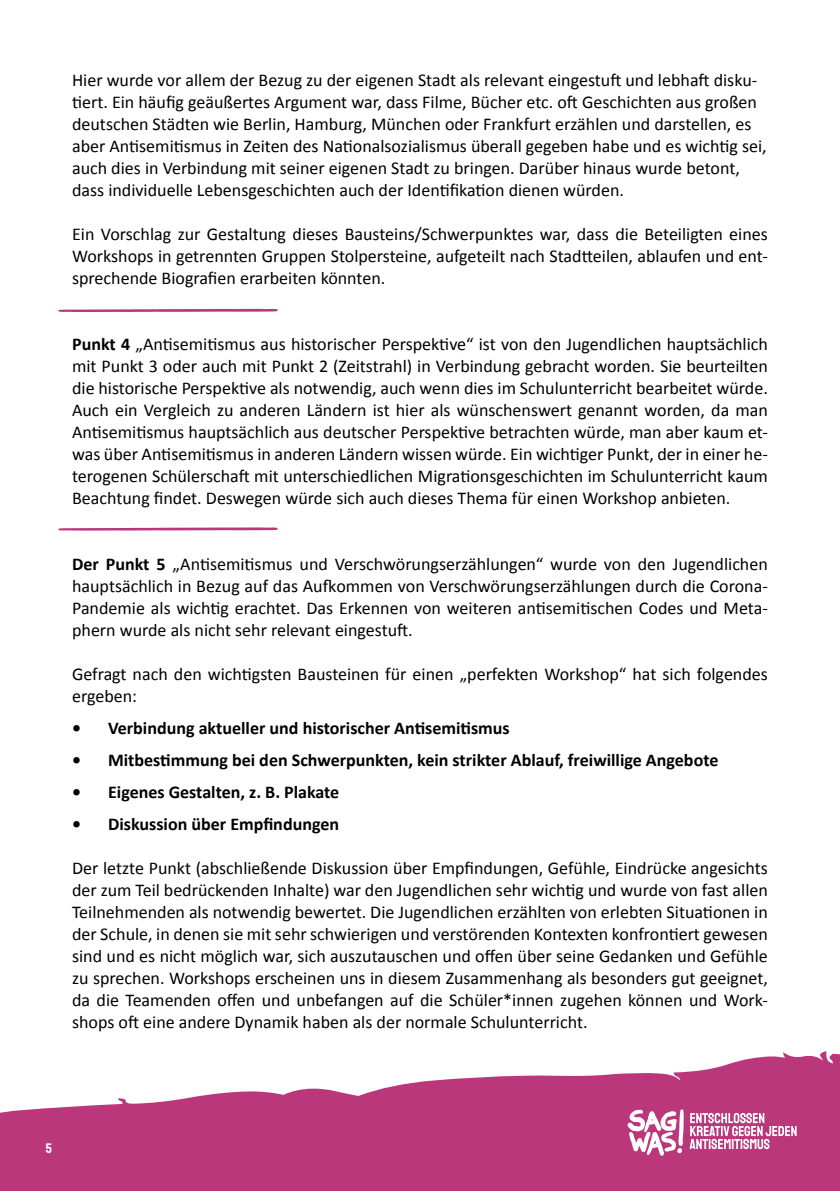
<style>
.page{position:relative;width:840px;height:1191px;background:#fff}
.page>*{position:absolute;margin:0;border:0;box-sizing:border-box;transform-origin:0 0}
.t1{font:18px/22px "Calibri";color:#000;text-align:justify}
.t2{font:700 18px "Calibri";color:#000}
.t3{font:14px "Staatliches";color:#fff}
.s1{font-weight:700}
</style>
<div class="page">
<svg style="left:0;top:1051px;width:839px;height:140px;fill:#bb377b"></svg>
<svg style="left:627px;top:1109px;width:56px;height:46px"></svg>
<svg style="left:689px;top:1113px;width:107px;height:36px"></svg>
<svg style="left:58px;top:309px;width:221px;height:3px"></svg>
<svg style="left:58px;top:527px;width:221px;height:3px"></svg>
<p class="t1" style="left:72px;top:68px;width:695px;text-align:left">Hier wurde vor allem der Bezug zu der eigenen Stadt als relevant eingestuft und lebhaft disku&shy;tiert. Ein häufig geäußertes Argument war, dass Filme, Bücher etc. oft Geschichten aus großen deutschen Städten wie Berlin, Hamburg, München oder Frankfurt erzählen und darstellen, es aber Antisemitismus in Zeiten des Nationalsozialismus überall gegeben habe und es wichtig sei, auch dies in Verbindung mit seiner eigenen Stadt zu bringen. Darüber hinaus wurde betont, dass individuelle Lebensgeschichten auch der Identifikation dienen würden.</p>
<p class="t1" style="left:72px;top:222px;width:697px">Ein Vorschlag zur Gestaltung dieses Bausteins/Schwerpunktes war, dass die Beteiligten eines Workshops in getrennten Gruppen Stolpersteine, aufgeteilt nach Stadtteilen, ablaufen und ent&shy;sprechende Biografien erarbeiten könnten.</p>
<p class="t1" style="left:72px;top:332px;width:697px"><span class="s1">Punkt 4</span> „Antisemitismus aus historischer Perspektive“ ist von den Jugendlichen hauptsächlich mit Punkt 3 oder auch mit Punkt 2 (Zeitstrahl) in Verbindung gebracht worden. Sie beurteilten die historische Perspektive als notwendig, auch wenn dies im Schulunterricht bearbeitet würde.<br>Auch ein Vergleich zu anderen Ländern ist hier als wünschenswert genannt worden, da man Antisemitismus hauptsächlich aus deutscher Perspektive betrachten würde, man aber kaum et&shy;was über Antisemitismus in anderen Ländern wissen würde. Ein wichtiger Punkt, der in einer he&shy;terogenen Schülerschaft mit unterschiedlichen Migrationsgeschichten im Schulunterricht kaum Beachtung findet. Deswegen würde sich auch dieses Thema für einen Workshop anbieten.</p>
<p class="t1" style="left:72px;top:552px;width:697px"><span class="s1">Der Punkt 5</span> „Antisemitismus und Verschwörungserzählungen“ wurde von den Jugendlichen hauptsächlich in Bezug auf das Aufkommen von Verschwörungserzählungen durch die Corona-Pandemie als wichtig erachtet. Das Erkennen von weiteren antisemitischen Codes und Meta&shy;phern wurde als nicht sehr relevant eingestuft.</p>
<p class="t1" style="left:72px;top:662px;width:697px">Gefragt nach den wichtigsten Bausteinen für einen „perfekten Workshop“ hat sich folgendes ergeben:</p>
<p class="t2" style="left:72px;top:715px;width:439px">• Verbindung aktueller und historischer Antisemitismus</p>
<p class="t2" style="left:72px;top:747px;width:647px">• Mitbestimmung bei den Schwerpunkten, kein strikter Ablauf, freiwillige Angebote</p>
<p class="t2" style="left:72px;top:779px;width:269px">• Eigenes Gestalten, z. B. Plakate</p>
<p class="t2" style="left:72px;top:811px;width:268px">• Diskussion über Empfindungen</p>
<p class="t1" style="left:72px;top:856px;width:697px">Der letzte Punkt (abschließende Diskussion über Empfindungen, Gefühle, Eindrücke angesichts der zum Teil bedrückenden Inhalte) war den Jugendlichen sehr wichtig und wurde von fast allen Teilnehmenden als notwendig bewertet. Die Jugendlichen erzählten von erlebten Situationen in der Schule, in denen sie mit sehr schwierigen und verstörenden Kontexten konfrontiert gewesen sind und es nicht möglich war, sich auszutauschen und offen über seine Gedanken und Gefühle zu sprechen. Workshops erscheinen uns in diesem Zusammenhang als besonders gut geeignet, da die Teamenden offen und unbefangen auf die Schüler*innen zugehen können und Work&shy;shops oft eine andere Dynamik haben als der normale Schulunterricht.</p>
<p class="t3" style="left:46px;top:1139px;width:8px">5</p>
</div>
